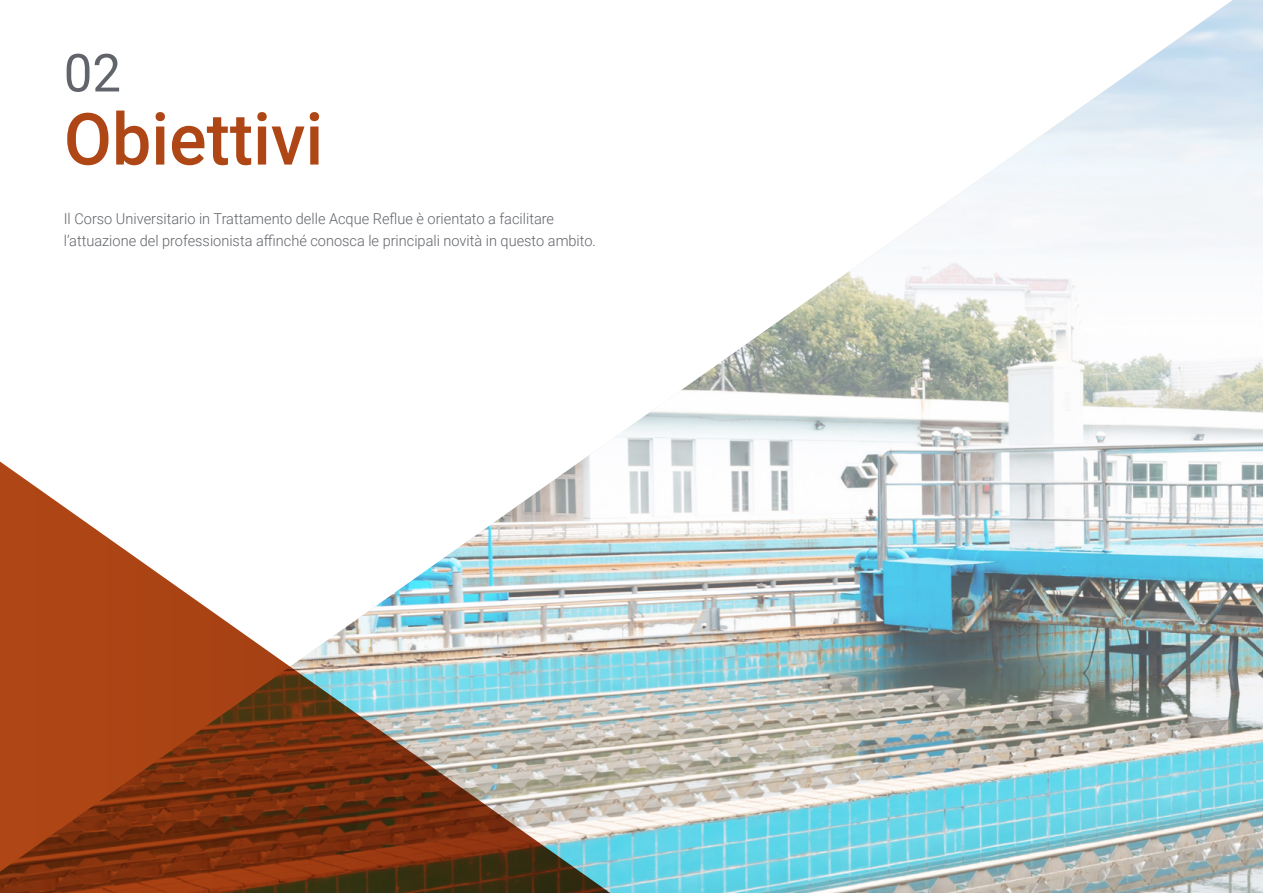
<style>
.page{position:relative;width:1263px;height:893px;background:#fff}
.page>*{position:absolute;margin:0;border:0;box-sizing:border-box;transform-origin:0 0}
.t1{font:500 72px "Roboto";color:#ae4615}
.t2{font:52.5px "Roboto";color:#61646a}
.t3{font:300 15px/22.5px "Roboto";color:#61646a}
</style>
<div class="page">
<img style="left:611px;top:0;width:652px;height:893px">
<svg style="left:0;top:446px;width:640px;height:447px"></svg>
<h2 class="t2" style="left:64px;top:36px;width:59px">02</h2>
<h1 class="t1" style="left:64px;top:89px;width:261px">Obiettivi</h1>
<p class="t3" style="left:64px;top:207px;width:534px">Il Corso Universitario in Trattamento delle Acque Reflue è orientato a facilitare l’attuazione del professionista affinché conosca le principali novità in questo ambito.</p>
</div>
